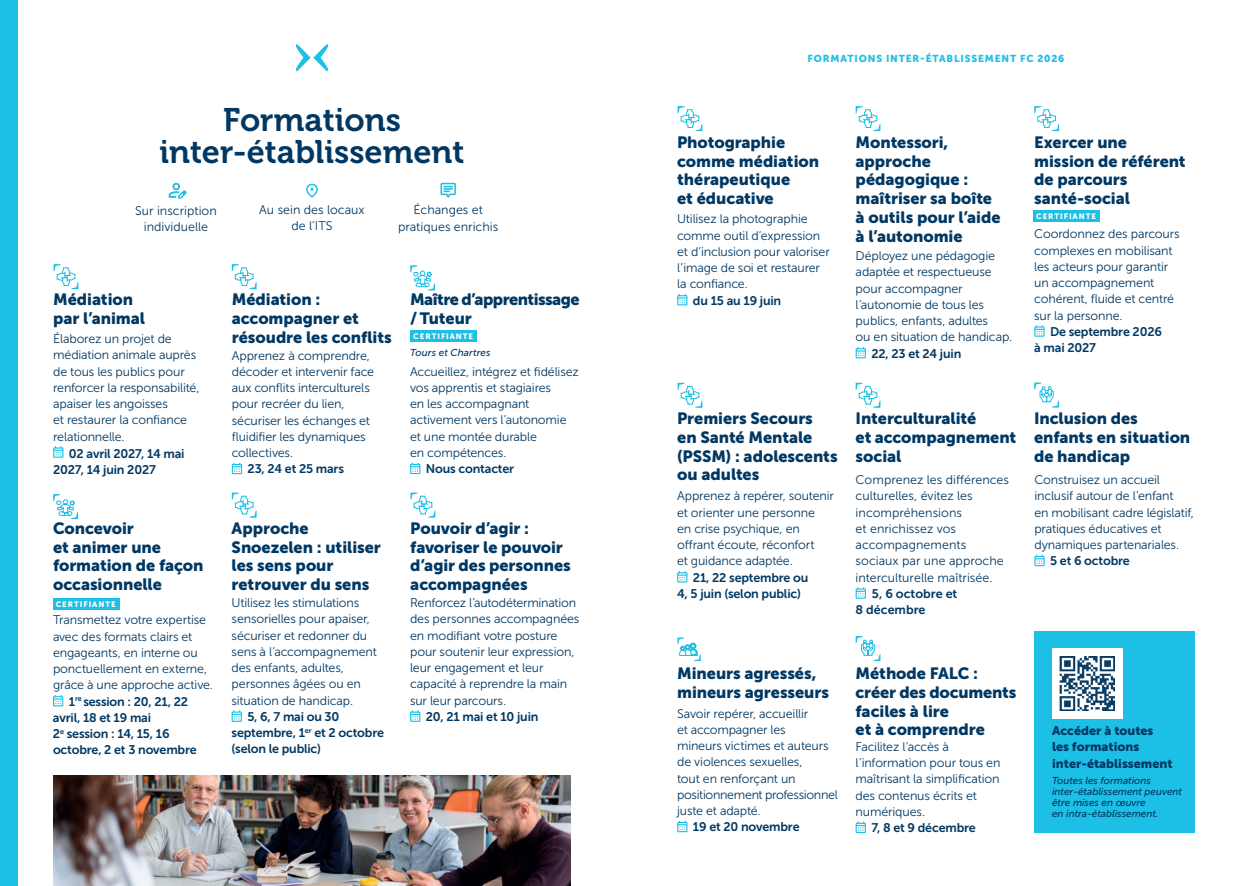
<style>
.page{position:relative;width:1248px;height:886px;background:#fff}
.page>*{position:absolute;margin:0;border:0;box-sizing:border-box;transform-origin:0 0}
.t1{font:32.5px/32.5px "Museo 700";color:#003863;text-align:center}
.t2{font:16.25px/18.8px "Museo Sans 900";letter-spacing:-.005em;color:#003863}
.t3{font:16.25px/18.8px "Museo Sans 900";letter-spacing:-.03em;color:#003863}
.t4{font:12.5px/16.2px "Museo Sans 300";letter-spacing:-.01em;color:#003863}
.t5{font:12.5px/16.2px "Museo Sans 700";letter-spacing:-.015em;color:#003863}
.t6{font:12.5px/16.2px "Museo Sans 900";color:#003863}
.t7{font:italic 10px/11.2px "Museo Sans 500";color:#003863}
.t8{font:10px "Museo Sans 900";letter-spacing:.085em;color:#1cbfe5}
.t9{font:7.88px "Museo Sans 900";letter-spacing:.115em;color:#fff}
</style>
<div class="page">
<svg style="left:53px;top:446px;width:10px;height:12px"></svg>
<svg style="left:53px;top:695px;width:10px;height:11px"></svg>
<div style="left:53px;top:598px;width:67px;height:12px;background:#1cbfe5"></div>
<svg style="left:232px;top:463px;width:10px;height:11px"></svg>
<svg style="left:677px;top:294px;width:10px;height:11px"></svg>
<svg style="left:677px;top:821px;width:10px;height:11px"></svg>
<svg style="left:1034px;top:325px;width:10px;height:12px"></svg>
<svg style="left:231px;top:710px;width:11px;height:12px"></svg>
<svg style="left:677px;top:571px;width:10px;height:11px"></svg>
<svg style="left:410px;top:710px;width:10px;height:12px"></svg>
<div style="left:0;top:0;width:18px;height:886px;background:#1cbfe5"></div>
<img style="left:53px;top:775px;width:517px;height:111px">
<svg style="left:855px;top:587px;width:10px;height:12px"></svg>
<svg style="left:855px;top:347px;width:10px;height:11px"></svg>
<svg style="left:410px;top:265px;width:25px;height:25px"></svg>
<svg style="left:53px;top:494px;width:25px;height:25px"></svg>
<svg style="left:1034px;top:555px;width:10px;height:11px"></svg>
<svg style="left:855px;top:821px;width:10px;height:12px"></svg>
<svg style="left:410px;top:463px;width:10px;height:11px"></svg>
<div style="left:410px;top:330px;width:67px;height:12px;background:#1cbfe5"></div>
<div style="left:1033px;top:210px;width:66px;height:12px;background:#1cbfe5"></div>
<div style="left:1033px;top:631px;width:161px;height:202px;background:#1cbfe5"></div>
<svg style="left:306px;top:184px;width:12px;height:14px"></svg>
<svg style="left:440px;top:183px;width:16px;height:15px"></svg>
<svg style="left:169px;top:183px;width:17px;height:16px"></svg>
<svg style="left:54px;top:264px;width:24px;height:25px"></svg>
<svg style="left:232px;top:264px;width:24px;height:25px"></svg>
<svg style="left:232px;top:493px;width:24px;height:25px"></svg>
<svg style="left:410px;top:493px;width:25px;height:25px"></svg>
<svg style="left:677px;top:106px;width:25px;height:25px"></svg>
<svg style="left:677px;top:383px;width:25px;height:25px"></svg>
<svg style="left:855px;top:383px;width:25px;height:25px"></svg>
<svg style="left:855px;top:106px;width:25px;height:25px"></svg>
<svg style="left:1034px;top:106px;width:24px;height:25px"></svg>
<svg style="left:1034px;top:382px;width:24px;height:25px"></svg>
<svg style="left:855px;top:636px;width:25px;height:25px"></svg>
<svg style="left:677px;top:637px;width:23px;height:24px"></svg>
<div style="left:1052px;top:648px;width:70px;height:71px;background:#fff"></div>
<img style="left:1059px;top:656px;width:55px;height:55px">
<svg style="left:295px;top:44px;width:33px;height:28px"></svg>
<h1 class="t1" style="left:159px;top:104px;width:306px">Formations inter-établissement</h1>
<p class="t4" style="left:135px;top:203px;width:83px;text-align:center">Sur inscription individuelle</p>
<p class="t4" style="left:259px;top:202px;width:107px;text-align:center">Au sein des locaux de l’ITS</p>
<p class="t4" style="left:398px;top:202px;width:102px;text-align:center">Échanges et pratiques enrichis</p>
<h2 class="t2" style="left:53px;top:290px;width:93px">Médiation par l’animal</h2>
<p class="t4" style="left:53px;top:331px;width:148px">Élaborez un projet de médiation animale auprès de tous les publics pour renforcer la responsabilité, apaiser les angoisses<br>et restaurer la confiance relationnelle.</p>
<p class="t5" style="left:53px;top:446px;width:133px;text-indent:16px">02 avril 2027, 14 mai<br>2027, 14 juin 2027</p>
<h2 class="t2" style="left:53px;top:519px;width:152px">Concevoir<br>et animer une formation de façon occasionnelle</h2>
<p class="t9" style="left:56px;top:600px;width:61px">CERTIFIANTE</p>
<p class="t4" style="left:53px;top:612px;width:161px">Transmettez votre expertise avec des formats clairs et engageants, en interne ou ponctuellement en externe, grâce à une approche active.</p>
<p class="t5" style="left:53px;top:693px;width:145px;text-indent:16px">1<sup>re</sup> session : 20, 21, 22 avril, 18 et 19 mai<br>2<sup>e</sup> session : 14, 15, 16 octobre, 2 et 3 novembre</p>
<h2 class="t2" style="left:232px;top:290px;width:161px">Médiation : accompagner et résoudre les conflits</h2>
<p class="t4" style="left:232px;top:347px;width:144px">Apprenez à comprendre, décoder et intervenir face aux conflits interculturels pour recréer du lien, sécuriser les échanges et fluidifier les dynamiques collectives.</p>
<p class="t5" style="left:247px;top:461px;width:98px">23, 24 et 25 mars</p>
<h2 class="t2" style="left:231px;top:519px;width:151px">Approche<br>Snoezelen : utiliser les sens pour retrouver du sens</h2>
<p class="t4" style="left:231px;top:595px;width:147px">Utilisez les stimulations sensorielles pour apaiser, sécuriser et redonner du sens à l’accompagnement des enfants, adultes, personnes âgées ou en situation de handicap.</p>
<p class="t5" style="left:231px;top:708px;width:154px;text-indent:16px">5, 6, 7 mai ou 30 septembre, 1<sup>er</sup> et 2 octobre (selon le public)</p>
<h2 class="t3" style="left:410px;top:290px;width:171px">Maître d’apprentissage / Tuteur</h2>
<p class="t7" style="left:410px;top:347px;width:82px">Tours et Chartres</p>
<p class="t9" style="left:413px;top:332px;width:61px">CERTIFIANTE</p>
<p class="t4" style="left:410px;top:363px;width:170px">Accueillez, intégrez et fidélisez vos apprentis et stagiaires<br>en les accompagnant activement vers l’autonomie et une montée durable<br>en compétences.</p>
<p class="t5" style="left:426px;top:461px;width:90px">Nous contacter</p>
<h2 class="t2" style="left:410px;top:519px;width:162px">Pouvoir d’agir : favoriser le pouvoir d’agir des personnes accompagnées</h2>
<p class="t4" style="left:410px;top:595px;width:171px">Renforcez l’autodétermination des personnes accompagnées en modifiant votre posture pour soutenir leur expression, leur engagement et leur capacité à reprendre la main sur leur parcours.</p>
<p class="t5" style="left:426px;top:708px;width:114px">20, 21 mai et 10 juin</p>
<p class="t8" style="left:807px;top:53px;width:258px">FORMATIONS INTER-ÉTABLISSEMENT FC 2026</p>
<h2 class="t2" style="left:677px;top:133px;width:143px">Photographie comme médiation thérapeutique<br>et éducative</h2>
<p class="t4" style="left:677px;top:211px;width:154px">Utilisez la photographie comme outil d’expression et d’inclusion pour valoriser l’image de soi et restaurer la confiance.</p>
<p class="t5" style="left:693px;top:292px;width:90px">du 15 au 19 juin</p>
<h2 class="t2" style="left:855px;top:133px;width:146px">Montessori, approche pédagogique : maîtriser sa boîte à outils pour l’aide à l’autonomie</h2>
<p class="t4" style="left:855px;top:248px;width:158px">Déployez une pédagogie adaptée et respectueuse pour accompagner l’autonomie de tous les publics, enfants, adultes<br>ou en situation de handicap.</p>
<p class="t5" style="left:871px;top:345px;width:91px">22, 23 et 24 juin</p>
<h2 class="t2" style="left:1034px;top:133px;width:153px">Exercer une mission de référent de parcours santé-social</h2>
<p class="t4" style="left:1034px;top:226px;width:147px">Coordonnez des parcours complexes en mobilisant les acteurs pour garantir un accompagnement cohérent, fluide et centré sur la personne.</p>
<p class="t5" style="left:1034px;top:323px;width:129px;text-indent:16px">De septembre 2026 à mai 2027</p>
<p class="t9" style="left:1036px;top:212px;width:61px">CERTIFIANTE</p>
<h2 class="t2" style="left:677px;top:409px;width:162px">Premiers Secours<br>en Santé Mentale (PSSM) : adolescents ou adultes</h2>
<p class="t4" style="left:677px;top:488px;width:158px">Apprenez à repérer, soutenir et orienter une personne<br>en crise psychique, en offrant écoute, réconfort<br>et guidance adaptée.</p>
<p class="t5" style="left:677px;top:569px;width:133px;text-indent:16px">21, 22 septembre ou<br>4, 5 juin (selon public)</p>
<h2 class="t2" style="left:855px;top:409px;width:162px">Interculturalité<br>et accompagnement social</h2>
<p class="t4" style="left:855px;top:472px;width:155px">Comprenez les différences culturelles, évitez les incompréhensions<br>et enrichissez vos accompagnements sociaux par une approche interculturelle maîtrisée.</p>
<p class="t5" style="left:855px;top:585px;width:103px;text-indent:16px">5, 6 octobre et<br>8 décembre</p>
<h2 class="t2" style="left:1033px;top:409px;width:158px">Inclusion des enfants en situation de handicap</h2>
<p class="t4" style="left:1034px;top:472px;width:161px">Construisez un accueil inclusif autour de l’enfant<br>en mobilisant cadre législatif, pratiques éducatives et dynamiques partenariales.</p>
<p class="t5" style="left:1050px;top:553px;width:81px">5 et 6 octobre</p>
<h2 class="t2" style="left:677px;top:664px;width:153px">Mineurs agressés, mineurs agresseurs</h2>
<p class="t4" style="left:677px;top:705px;width:162px">Savoir repérer, accueillir<br>et accompagner les<br>mineurs victimes et auteurs de violences sexuelles,<br>tout en renforçant un positionnement professionnel juste et adapté.</p>
<p class="t5" style="left:693px;top:819px;width:108px">19 et 20 novembre</p>
<h2 class="t2" style="left:855px;top:664px;width:162px">Méthode FALC : créer des documents faciles à lire<br>et à comprendre</h2>
<p class="t4" style="left:855px;top:738px;width:146px">Facilitez l’accès à l’information pour tous en maîtrisant la simplification des contenus écrits et numériques.</p>
<p class="t5" style="left:871px;top:820px;width:106px">7, 8 et 9 décembre</p>
<p class="t6" style="left:1052px;top:722px;width:122px">Accéder à toutes les formations inter-établissement</p>
<p class="t7" style="left:1052px;top:774px;width:131px">Toutes les formations inter-établissement peuvent être mises en œuvre<br>en intra-établissement.</p>
</div>
